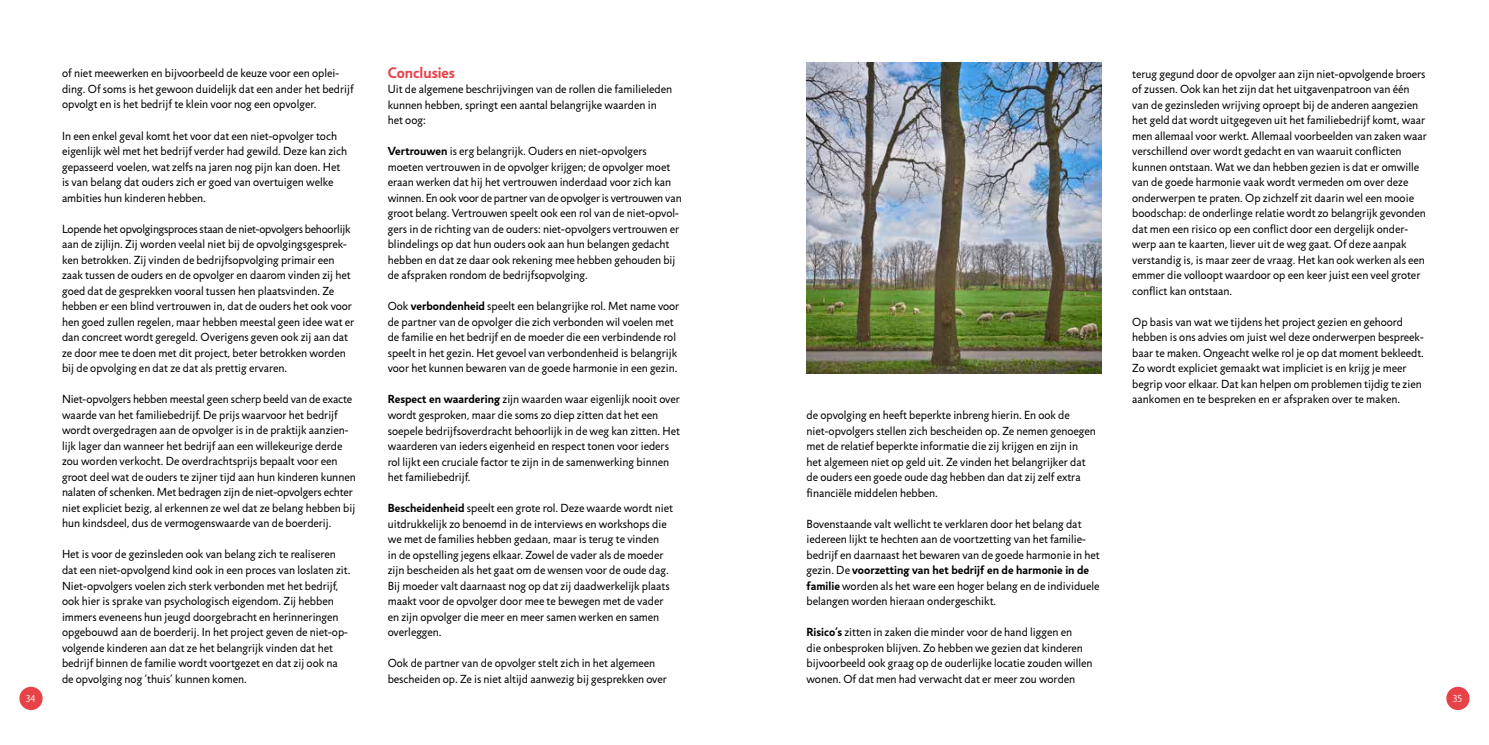
<style>
.page{position:relative;width:1489px;height:745px;background:#fff}
.page>*{position:absolute;margin:0;border:0;box-sizing:border-box;transform-origin:0 0}
.t1{font:700 15.5px "Jigsaw";color:#e84249}
.t2{font:11.88px/15.5px "Jigsaw";color:#000}
.t3{font:300 10.25px "Jigsaw";color:#fff}
.s1{font-weight:700}
</style>
<div class="page">
<img style="left:806px;top:63px;width:295px;height:310px">
<div style="left:1446px;top:686px;width:23px;height:23px;background:#e84249;border-radius:50%"></div>
<div style="left:19px;top:686px;width:24px;height:23px;background:#e84249;border-radius:50%"></div>
<p class="t2" style="left:62px;top:66px;width:293px">of niet meewerken en bijvoorbeeld de keuze voor een oplei&shy;ding. Of soms is het gewoon duidelijk dat een ander het bedrijf opvolgt en is het bedrijf te klein voor nog een opvolger.</p>
<p class="t2" style="left:62px;top:128px;width:287px">In een enkel geval komt het voor dat een niet-opvolger toch eigenlijk wèl met het bedrijf verder had gewild. Deze kan zich gepasseerd voelen, wat zelfs na jaren nog pijn kan doen. Het is van belang dat ouders zich er goed van overtuigen welke ambities hun kinderen hebben.</p>
<p class="t2" style="left:62px;top:221px;width:294px">Lopende het opvolgingsproces staan de niet-opvolgers behoorlijk aan de zijlijn. Zij worden veelal niet bij de opvolgingsgesprek&shy;ken betrokken. Zij vinden de bedrijfsopvolging primair een zaak tussen de ouders en de opvolger en daarom vinden zij het goed dat de gesprekken vooral tussen hen plaatsvinden. Ze hebben er een blind vertrouwen in, dat de ouders het ook voor hen goed zullen regelen, maar hebben meestal geen idee wat er dan concreet wordt geregeld. Overigens geven ook zij aan dat ze door mee te doen met dit project, beter betrokken worden bij de opvolging en dat ze dat als prettig ervaren.</p>
<p class="t2" style="left:62px;top:391px;width:295px">Niet-opvolgers hebben meestal geen scherp beeld van de exacte waarde van het familiebedrijf. De prijs waarvoor het bedrijf wordt overgedragen aan de opvolger is in de praktijk aanzien&shy;lijk lager dan wanneer het bedrijf aan een willekeurige derde zou worden verkocht. De overdrachtsprijs bepaalt voor een groot deel wat de ouders te zijner tijd aan hun kinderen kunnen nalaten of schenken. Met bedragen zijn de niet-opvolgers echter niet expliciet bezig, al erkennen ze wel dat ze belang hebben bij hun kindsdeel, dus de vermogenswaarde van de boerderij.</p>
<p class="t2" style="left:62px;top:546px;width:290px">Het is voor de gezinsleden ook van belang zich te realiseren dat een niet-opvolgend kind ook in een proces van loslaten zit.<br>Niet-opvolgers voelen zich sterk verbonden met het bedrijf, ook hier is sprake van psychologisch eigendom. Zij hebben immers eveneens hun jeugd doorgebracht en herinneringen opgebouwd aan de boerderij. In het project geven de niet-op&shy;volgende kinderen aan dat ze het belangrijk vinden dat het bedrijf binnen de familie wordt voortgezet en dat zij ook na de opvolging nog ‘thuis’ kunnen komen.</p>
<h1 class="t1" style="left:388px;top:63px;width:69px">Conclusies</h1>
<p class="t2" style="left:388px;top:81px;width:286px">Uit de algemene beschrijvingen van de rollen die familieleden kunnen hebben, springt een aantal belangrijke waarden in het oog:</p>
<p class="t2" style="left:388px;top:143px;width:295px"><span class="s1">Vertrouwen</span> is erg belangrijk. Ouders en niet-opvolgers moeten vertrouwen in de opvolger krijgen; de opvolger moet eraan werken dat hij het vertrouwen inderdaad voor zich kan winnen. En ook voor de partner van de opvolger is vertrouwen van groot belang. Vertrouwen speelt ook een rol van de niet-opvol&shy;gers in de richting van de ouders: niet-opvolgers vertrouwen er blindelings op dat hun ouders ook aan hun belangen gedacht hebben en dat ze daar ook rekening mee hebben gehouden bij de afspraken rondom de bedrijfsopvolging.</p>
<p class="t2" style="left:388px;top:298px;width:293px">Ook <span class="s1">verbondenheid</span> speelt een belangrijke rol. Met name voor de partner van de opvolger die zich verbonden wil voelen met de familie en het bedrijf en de moeder die een verbindende rol speelt in het gezin. Het gevoel van verbondenheid is belangrijk voor het kunnen bewaren van de goede harmonie in een gezin.</p>
<p class="t2" style="left:388px;top:391px;width:294px"><span class="s1">Respect en waardering</span> zijn waarden waar eigenlijk nooit over wordt gesproken, maar die soms zo diep zitten dat het een soepele bedrijfsoverdracht behoorlijk in de weg kan zitten. Het waarderen van ieders eigenheid en respect tonen voor ieders rol lijkt een cruciale factor te zijn in de samenwerking binnen het familiebedrijf.</p>
<p class="t2" style="left:388px;top:500px;width:287px"><span class="s1">Bescheidenheid</span> speelt een grote rol. Deze waarde wordt niet uitdrukkelijk zo benoemd in de interviews en workshops die we met de families hebben gedaan, maar is terug te vinden<br>in de opstelling jegens elkaar. Zowel de vader als de moeder zijn bescheiden als het gaat om de wensen voor de oude dag.<br>Bij moeder valt daarnaast nog op dat zij daadwerkelijk plaats maakt voor de opvolger door mee te bewegen met de vader en zijn opvolger die meer en meer samen werken en samen overleggen.</p>
<p class="t2" style="left:388px;top:655px;width:281px">Ook de partner van de opvolger stelt zich in het algemeen bescheiden op. Ze is niet altijd aanwezig bij gesprekken over</p>
<p class="t2" style="left:806px;top:407px;width:291px">de opvolging en heeft beperkte inbreng hierin. En ook de niet-opvolgers stellen zich bescheiden op. Ze nemen genoegen met de relatief beperkte informatie die zij krijgen en zijn in het algemeen niet op geld uit. Ze vinden het belangrijker dat de ouders een goede oude dag hebben dan dat zij zelf extra financiële middelen hebben.</p>
<p class="t2" style="left:806px;top:515px;width:295px">Bovenstaande valt wellicht te verklaren door het belang dat iedereen lijkt te hechten aan de voortzetting van het familie&shy;bedrijf en daarnaast het bewaren van de goede harmonie in het gezin. De <span class="s1">voorzetting van het bedrijf en de harmonie in de familie</span> worden als het ware een hoger belang en de individuele belangen worden hieraan ondergeschikt.</p>
<p class="t2" style="left:806px;top:624px;width:287px"><span class="s1">Risico’s</span> zitten in zaken die minder voor de hand liggen en<br>die onbesproken blijven. Zo hebben we gezien dat kinderen bijvoorbeeld ook graag op de ouderlijke locatie zouden willen wonen. Of dat men had verwacht dat er meer zou worden</p>
<p class="t2" style="left:1132px;top:66px;width:296px">terug gegund door de opvolger aan zijn niet-opvolgende broers of zussen. Ook kan het zijn dat het uitgavenpatroon van één van de gezinsleden wrijving oproept bij de anderen aangezien het geld dat wordt uitgegeven uit het familiebedrijf komt, waar men allemaal voor werkt. Allemaal voorbeelden van zaken waar verschillend over wordt gedacht en van waaruit conflicten kunnen ontstaan. Wat we dan hebben gezien is dat er omwille van de goede harmonie vaak wordt vermeden om over deze onderwerpen te praten. Op zichzelf zit daarin wel een mooie boodschap: de onderlinge relatie wordt zo belangrijk gevonden dat men een risico op een conflict door een dergelijk onder&shy;werp aan te kaarten, liever uit de weg gaat. Of deze aanpak verstandig is, is maar zeer de vraag. Het kan ook werken als een emmer die volloopt waardoor op een keer juist een veel groter conflict kan ontstaan.</p>
<p class="t2" style="left:1132px;top:314px;width:293px">Op basis van wat we tijdens het project gezien en gehoord hebben is ons advies om juist wel deze onderwerpen bespreek&shy;baar te maken. Ongeacht welke rol je op dat moment bekleedt.<br>Zo wordt expliciet gemaakt wat impliciet is en krijg je meer begrip voor elkaar. Dat kan helpen om problemen tijdig te zien aankomen en te bespreken en er afspraken over te maken.</p>
<p class="t3" style="left:26px;top:692px;width:11px">34</p>
<p class="t3" style="left:1452px;top:692px;width:11px">35</p>
</div>
